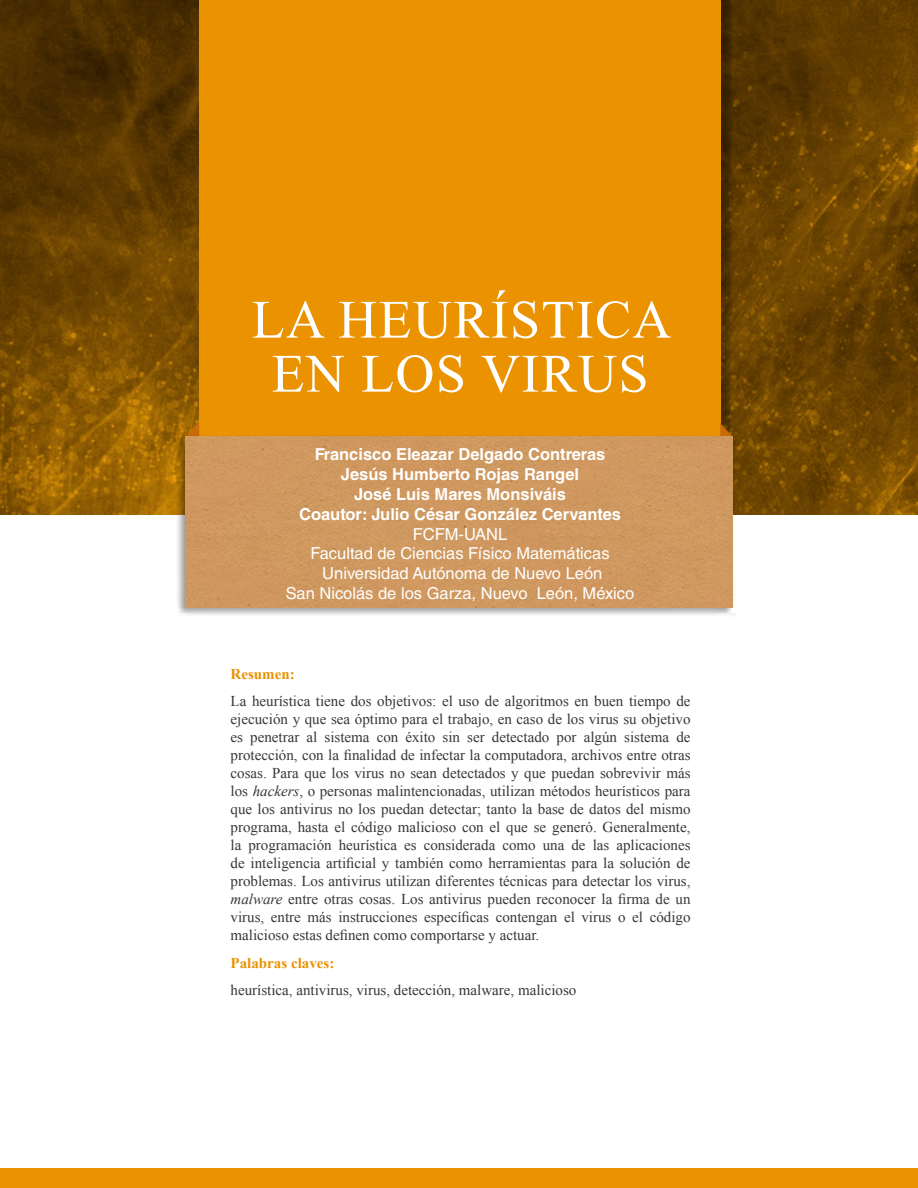
<style>
.page{position:relative;width:918px;height:1188px;background:#fff}
.page>*{position:absolute;margin:0;border:0;box-sizing:border-box;transform-origin:0 0}
.t1{font:54px/54px "Times New Roman";letter-spacing:.025em;color:#fff;text-align:center}
.t2{font:700 16.5px/19.8px "Helvetica LT Std";color:#fff;text-align:center}
.t3{font:16.5px/19.8px "Helvetica LT Std";color:#fff;text-align:center}
.t4{font:15px/18px "Times New Roman";color:#373739;text-align:justify}
.t5{font:700 15px "Times New Roman";color:#ea9200}
.s1{font-style:italic}
</style>
<div class="page">
<div style="left:0;top:1169px;width:918px;height:19px;background:#ea9200"></div>
<img style="left:0;top:0;width:918px;height:514px">
<div style="left:204px;top:0;width:529px;height:461px;background:#000;opacity:.31"></div>
<div style="left:200px;top:0;width:521px;height:454px;background:#ea9200"></div>
<svg style="left:185px;top:422px;width:14px;height:12px"></svg>
<svg style="left:720px;top:423px;width:13px;height:11px"></svg>
<div style="left:176px;top:434px;width:559px;height:183px;background:#000;opacity:.4"></div>
<div style="left:185px;top:437px;width:547px;height:171px;background:#cf9860"></div>
<h1 class="t1" style="left:252px;top:292px;width:421px">La heurística en los virus</h1>
<p class="t2" style="left:299px;top:444px;width:323px">Francisco Eleazar Delgado Contreras Jesús Humberto Rojas Rangel<br>José Luis Mares Monsiváis<br>Coautor: Julio César González Cervantes</p>
<p class="t3" style="left:286px;top:524px;width:350px">FCFM-UANL<br>Facultad de Ciencias Físico Matemáticas<br>Universidad Autónoma de Nuevo León<br>San Nicolás de los Garza, Nuevo León, México</p>
<p class="t5" style="left:231px;top:664px;width:66px">Resumen:</p>
<p class="t4" style="left:231px;top:692px;width:461px">La heurística tiene dos objetivos: el uso de algoritmos en buen tiempo de ejecución y que sea óptimo para el trabajo, en caso de los virus su objetivo es penetrar al sistema con éxito sin ser detectado por algún sistema de protección, con la finalidad de infectar la computadora, archivos entre otras cosas. Para que los virus no sean detectados y que puedan sobrevivir más los <span class="s1">hackers</span>, o personas malintencionadas, utilizan métodos heurísticos para que los antivirus no los puedan detectar; tanto la base de datos del mismo programa, hasta el código malicioso con el que se generó. Generalmente, la programación heurística es considerada como una de las aplicaciones de inteligencia artificial y también como herramientas para la solución de problemas. Los antivirus utilizan diferentes técnicas para detectar los virus, <span class="s1">malware</span> entre otras cosas. Los antivirus pueden reconocer la firma de un virus, entre más instrucciones específicas contengan el virus o el código malicioso estas definen como comportarse y actuar.</p>
<p class="t5" style="left:231px;top:953px;width:105px">Palabras claves:</p>
<p class="t4" style="left:231px;top:980px;width:347px">heurística, antivirus, virus, detección, malware, malicioso</p>
</div>
